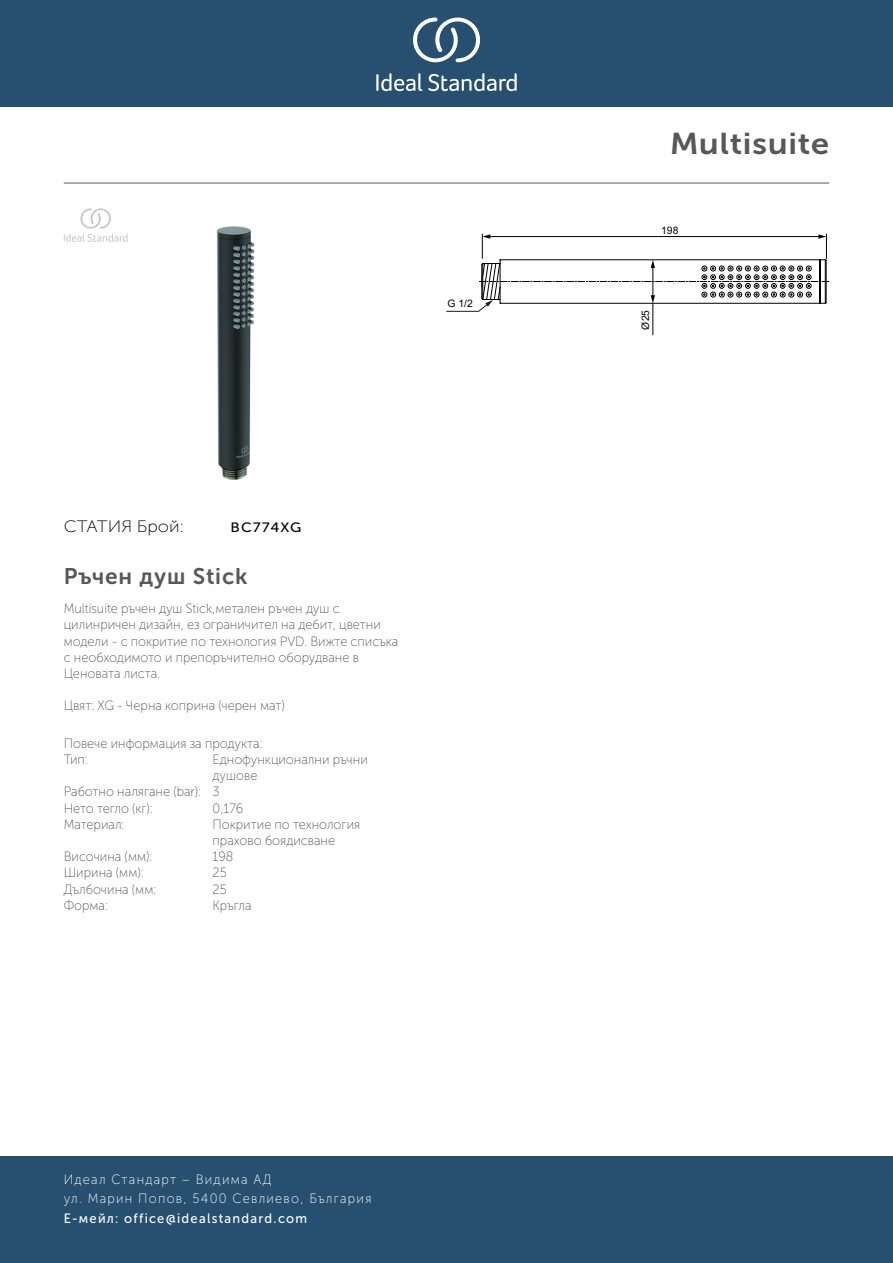
<style>
.page{position:relative;width:893px;height:1263px;background:#fff}
.page>*{position:absolute;margin:0;border:0;box-sizing:border-box;transform-origin:0 0}
._001_Produkttyp{font:30px "Museo Sans Cyrl 700";letter-spacing:.02em;color:#58585a;scale:1.1 1}
.Article_Name{font:22.5px "Museo Sans Cyrl 700";letter-spacing:.035em;color:#58585a}
.sku{font:16.5px "Museo Sans Cyrl 100";color:#000;scale:1.1 1}
.Marketing_Descriptio{font:13.5px/16.2px "Museo Sans Cyrl 100";color:#58585a;scale:.95 1}
.t1{font:13.5px/19.5px "Museo Sans Cyrl 100";letter-spacing:.1em;color:#fff;scale:.95 1}
.Material{font:13.5px/16.2px "Museo Sans Cyrl 100";color:#58585a;scale:.95 1}
.t2{font:13.5px "Museo Sans Cyrl 500";letter-spacing:.1em;color:#fff;scale:.95 1}
.Type{font:13.5px/16.2px "Museo Sans Cyrl 100";color:#58585a;scale:.95 1}
.Colour{font:13.5px "Museo Sans Cyrl 100";color:#58585a;scale:.95 1}
.Operation_Pressure{font:13.5px "Museo Sans Cyrl 100";color:#58585a;scale:.95 1}
.Net_Weight__kg{font:13.5px "Museo Sans Cyrl 100";letter-spacing:-.01em;color:#58585a;scale:.95 1}
.Height__mm{font:13.5px "Museo Sans Cyrl 100";color:#58585a;scale:.95 1}
.Depth__mm{font:13.5px "Museo Sans Cyrl 100";color:#58585a;scale:.95 1}
.Width__mm{font:13.5px "Museo Sans Cyrl 100";color:#58585a;scale:.95 1}
.Shape{font:13.5px "Museo Sans Cyrl 100";color:#58585a;scale:.95 1}
.sku-2{font:13.5px "Museo Sans Cyrl 500";letter-spacing:.075em;color:#000;scale:1.1 1}
.t3{font:10.35px "Arial";color:#000}
</style>
<div class="page">
<div style="left:0;top:1157px;width:893px;height:106px;background:#275070"></div>
<div style="left:0;top:0;width:893px;height:107px;background:#275070"></div>
<svg style="left:428px;top:73px;width:89px;height:18px"></svg>
<svg style="left:376px;top:73px;width:46px;height:18px"></svg>
<svg style="left:413px;top:18px;width:67px;height:44px"></svg>
<hr style="left:64px;top:183px;width:765px;height:1px;background:#58585a">
<img style="left:216px;top:226px;width:39px;height:254px">
<hr style="left:653px;top:303px;width:1px;height:32px;background:#000">
<svg style="left:446px;top:234px;width:383px;height:78px"></svg>
<svg style="left:64px;top:208px;width:64px;height:34px"></svg>
<p class="t3" style="left:447px;top:297px;width:27px">G 1/2</p>
<p class="sku" style="left:64px;top:518px;width:110px">СТАТИЯ Брой:</p>
<p class="sku-2" style="left:231px;top:520px;width:66px">BC774XG</p>
<p class="Article_Name" style="left:64px;top:564px;width:185px">Ръчен душ Stick</p>
<p class="Marketing_Descriptio" style="left:64px;top:600px;width:354px">Multisuite ръчен душ Stick,метален ръчен душ с цилинричен дизайн, ез ограничител на дебит, цветни модели - с покритие по технология PVD. Вижте списъка с необходимото и препоръчително оборудване в Ценовата листа.</p>
<p class="Colour" style="left:64px;top:698px;width:234px">Цвят: XG - Черна коприна (черен мат)</p>
<p class="Marketing_Descriptio" style="left:64px;top:735px;width:211px">Повече информация за продукта:</p>
<p class="Type" style="left:64px;top:751px;width:27px">Тип:</p>
<p class="Type" style="left:213px;top:751px;width:165px">Еднофункционални ръчни душове</p>
<p class="Operation_Pressure" style="left:64px;top:785px;width:166px">Работно налягане (bar): 3</p>
<p class="Net_Weight__kg" style="left:64px;top:801px;width:95px">Нето тегло (кг):</p>
<p class="Net_Weight__kg" style="left:213px;top:801px;width:34px">0,176</p>
<p class="Material" style="left:64px;top:816px;width:65px">Материал:</p>
<p class="Material" style="left:213px;top:816px;width:157px">Покритие по технология прахово боядисване</p>
<p class="Height__mm" style="left:64px;top:849px;width:95px">Височина (мм):</p>
<p class="Height__mm" style="left:213px;top:849px;width:23px">198</p>
<p class="Width__mm" style="left:64px;top:866px;width:85px">Ширина (мм):</p>
<p class="Width__mm" style="left:213px;top:866px;width:16px">25</p>
<p class="Depth__mm" style="left:64px;top:882px;width:99px">Дълбочина (мм:</p>
<p class="Depth__mm" style="left:213px;top:882px;width:16px">25</p>
<p class="Shape" style="left:64px;top:898px;width:48px">Форма:</p>
<p class="Shape" style="left:213px;top:898px;width:43px">Кръгла</p>
<p class="t1" style="left:64px;top:1169px;width:325px">Идеал Стандарт – Видима АД<br>ул. Марин Попов, 5400 Севлиево, България</p>
<p class="t2" style="left:64px;top:1211px;width:258px">Е-мейл: office@idealstandard.com</p>
<p class="_001_Produkttyp" style="left:670px;top:127px;width:146px">Multisuite</p>
<p class="t3" style="left:661px;top:223px;width:19px">198</p>
<p class="t3" style="left:638px;top:329px;width:21px;rotate:-90deg">Ø25</p>
</div>
